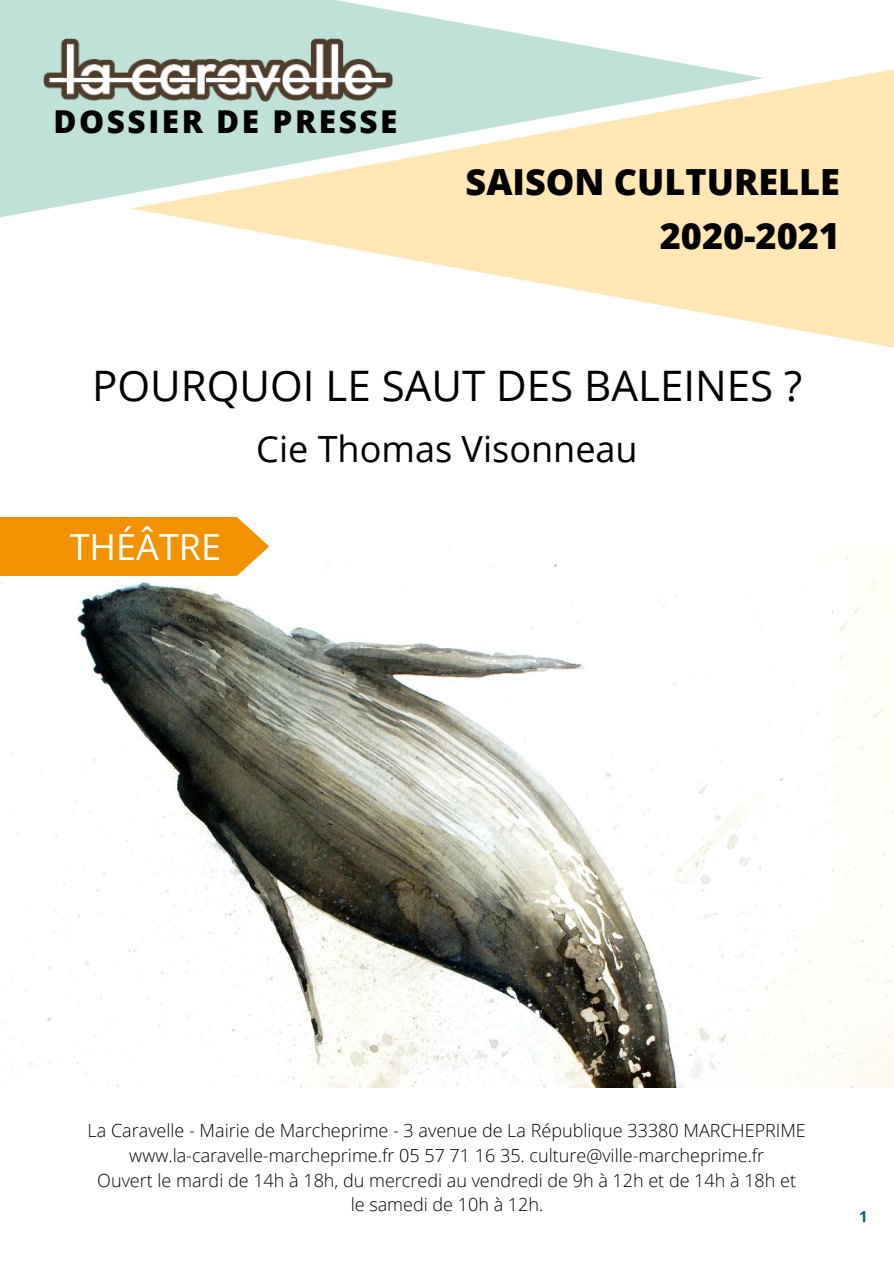
<style>
.page{position:relative;width:894px;height:1264px;background:#fff}
.page>*{position:absolute;margin:0;border:0;box-sizing:border-box;transform-origin:0 0}
.t1{font:42px "Open Sans";color:#000}
.t2{font:800 36px/54px "Open Sans";color:#000;text-align:right}
.t3{font:36px "Open Sans";color:#000}
.t4{font:36px "Open Sans";color:#fff}
.t5{font:800 31.5px "Open Sans";letter-spacing:.08em;color:#000}
.t6{font:300 18px/24.8px "Open Sans";color:#000;text-align:center}
.t7{font:700 15px "Open Sans";color:#005f77}
</style>
<div class="page">
<img style="left:1px;top:546px;width:892px;height:541px">
<div style="left:0;top:517px;width:233px;height:59px;background:#f39200"></div>
<svg style="left:233px;top:517px;width:36px;height:59px"></svg>
<svg style="left:249px;top:69px;width:644px;height:279px;fill:#ffe7b6"></svg>
<svg style="left:0;top:0;width:763px;height:230px"></svg>
<img style="left:44px;top:39px;width:349px;height:63px">
<h3 class="t5" style="left:54px;top:99px;width:345px">DOSSIER DE PRESSE</h3>
<h2 class="t2" style="left:465px;top:154px;width:376px">SAISON CULTURELLE<br>2020-2021</h2>
<h1 class="t1" style="left:92px;top:356px;width:711px">POURQUOI LE SAUT DES BALEINES ?</h1>
<h2 class="t3" style="left:256px;top:423px;width:383px">Cie Thomas Visonneau</h2>
<h2 class="t4" style="left:70px;top:521px;width:153px">THÉÂTRE</h2>
<p class="t6" style="left:88px;top:1117px;width:719px">La Caravelle - Mairie de Marcheprime - 3 avenue de La République 33380 MARCHEPRIME www.la-caravelle-marcheprime.fr 05 57 71 16 35. culture@ville-marcheprime.fr<br>Ouvert le mardi de 14h à 18h, du mercredi au vendredi de 9h à 12h et de 14h à 18h et<br>le samedi de 10h à 12h.</p>
<p class="t7" style="left:859px;top:1205px;width:10px">1</p>
</div>
